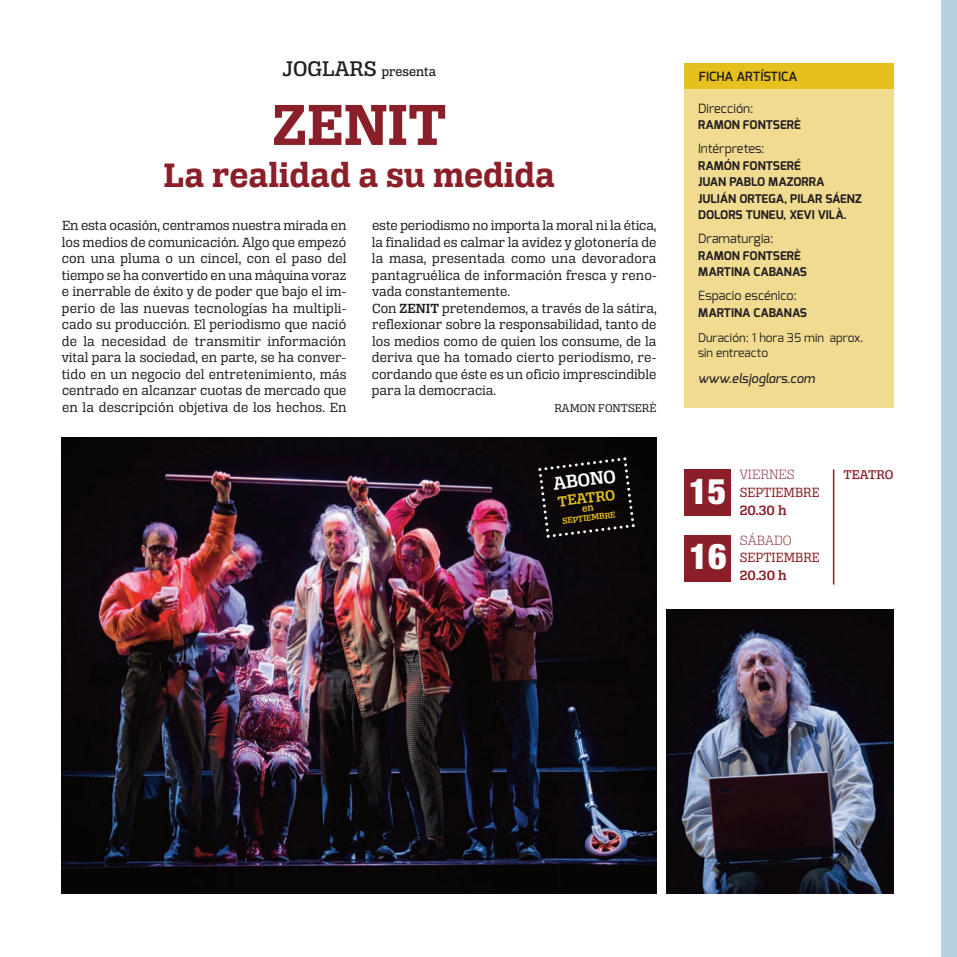
<style>
.page{position:relative;width:957px;height:957px;background:#fff}
.page>*{position:absolute;margin:0;border:0;box-sizing:border-box;transform-origin:0 0}
.t1{font:61.5px "Alianza Slab 700";color:#8a1f29}
.t2{font:36px "Alianza Slab 700";color:#8a1f29}
.t3{font:900 condensed 35.55px "Helvetica Neue";color:#fff}
.t4{font:19.35px "Alianza Slab 600";color:#fff}
.t5{font:15.6px "Alianza Slab 600";color:#e6c01e}
.t6{font:14.25px "Alianza Slab 400";color:#8a1f29;scale:.95 1}
.t7{font:14.25px "Alianza Slab 200";color:#8a1f29}
.t8{font:14.25px "Alianza Slab 600";color:#8a1f29}
.t9{font:14.1px/16.5px "Alianza Slab 400";color:#231f20;text-align:justify}
.t10{font:13.5px "Alianza Slab 500";color:#231f20}
.t11{font:13.5px "Alianza Slab 500";color:#8a1f29}
.t12{font:12.75px "Exo";color:#231f20}
.t13{font:italic 500 12.75px "Exo";color:#231f20}
.t14{font:600 12.75px "Exo";color:#231f20}
.t15{font:700 12px/16.5px "Exo";color:#231f20}
.t16{font:12px/15px "Exo";color:#231f20}
.t17{font:12px "Alianza Slab 400";color:#231f20}
.t18{font:9px "Alianza Slab 600";color:#e6c01e}
.s1{font-size:22.5px}
.s2{font-family:"Alianza Slab 600"}
</style>
<div class="page">
<img style="left:62px;top:437px;width:594px;height:456px">
<div style="left:684px;top:64px;width:209px;height:343px;background:#f0db91"></div>
<div style="left:684px;top:64px;width:209px;height:25px;background:#e6c01e"></div>
<div style="left:684px;top:534px;width:47px;height:47px;background:#8a1f29"></div>
<hr style="left:832px;top:469px;width:2px;height:115px;background:#8a1f29">
<div style="left:684px;top:469px;width:46px;height:47px;background:#8a1f29"></div>
<img style="left:666px;top:609px;width:227px;height:284px">
<div style="left:536px;top:455px;width:100px;height:84px;background:#0b0708"></div>
<p class="t10" style="left:282px;top:67px;width:155px"><span class="s1">JOGLARS</span> presenta</p>
<h1 class="t1" style="left:272px;top:105px;width:176px">ZENIT</h1>
<h2 class="t2" style="left:163px;top:163px;width:393px">La realidad a su medida</h2>
<p class="t9" style="left:62px;top:219px;width:286px">En esta ocasión, centramos nuestra mirada en los medios de comunicación. Algo que empezó con una pluma o un cincel, con el paso del tiempo se ha convertido en una máquina voraz e inerrable de éxito y de poder que bajo el im&shy;perio de las nuevas tecnologías ha multipli&shy;cado su producción. El periodismo que nació de la necesidad de transmitir información vital para la sociedad, en parte, se ha conver&shy;tido en un negocio del entretenimiento, más centrado en alcanzar cuotas de mercado que en la descripción objetiva de los hechos. En</p>
<p class="t9" style="left:372px;top:219px;width:286px;text-align:left">este periodismo no importa la moral ni la ética, la finalidad es calmar la avidez y glotonería de la masa, presentada como una devoradora pantagruélica de información fresca y reno&shy;vada constantemente.<br>Con <span class="s2">ZENIT</span> pretendemos, a través de la sátira, reflexionar sobre la responsabilidad, tanto de los medios como de quien los consume, de la deriva que ha tomado cierto periodismo, re&shy;cordando que éste es un oficio imprescindible para la democracia.</p>
<p class="t17" style="left:554px;top:404px;width:104px">RAMON FONTSERÈ</p>
<h3 class="t4" style="left:552px;top:477px;width:64px;rotate:-7deg">ABONO</h3>
<p class="t5" style="left:557px;top:496px;width:59px;rotate:-7deg">TEATRO</p>
<p class="t18" style="left:562px;top:518px;width:55px;rotate:-7deg">SEPTIEMBRE</p>
<p class="t14" style="left:698px;top:71px;width:100px">FICHA ARTÍSTICA</p>
<p class="t12" style="left:698px;top:101px;width:57px">Dirección:</p>
<p class="t15" style="left:698px;top:118px;width:104px">RAMON FONTSERÈ</p>
<p class="t12" style="left:698px;top:141px;width:68px">Intérpretes:</p>
<p class="t15" style="left:698px;top:158px;width:165px">RAMÓN FONTSERÉ<br>JUAN PABLO MAZORRA<br>JULIÁN ORTEGA, PILAR SÁENZ<br>DOLORS TUNEU, XEVI VILÀ.</p>
<p class="t12" style="left:698px;top:231px;width:77px">Dramaturgia:</p>
<p class="t15" style="left:698px;top:248px;width:110px">RAMON FONTSERÈ<br>MARTINA CABANAS</p>
<p class="t12" style="left:698px;top:288px;width:100px">Espacio escénico:</p>
<p class="t15" style="left:698px;top:305px;width:110px">MARTINA CABANAS</p>
<p class="t16" style="left:698px;top:330px;width:166px">Duración: 1 hora 35 min aprox. sin entreacto</p>
<p class="t13" style="left:698px;top:373px;width:118px">www.elsjoglars.com</p>
<h3 class="t3" style="left:689px;top:462px;width:38px">15</h3>
<h3 class="t3" style="left:689px;top:527px;width:38px">16</h3>
<p class="t7" style="left:739px;top:470px;width:57px">VIERNES</p>
<p class="t6" style="left:739px;top:487px;width:86px">SEPTIEMBRE</p>
<p class="t8" style="left:739px;top:505px;width:48px">20.30 h</p>
<p class="t7" style="left:739px;top:535px;width:53px">SÁBADO</p>
<p class="t6" style="left:739px;top:552px;width:86px">SEPTIEMBRE</p>
<p class="t8" style="left:739px;top:571px;width:48px">20.30 h</p>
<p class="t11" style="left:843px;top:470px;width:52px">TEATRO</p>
</div>
